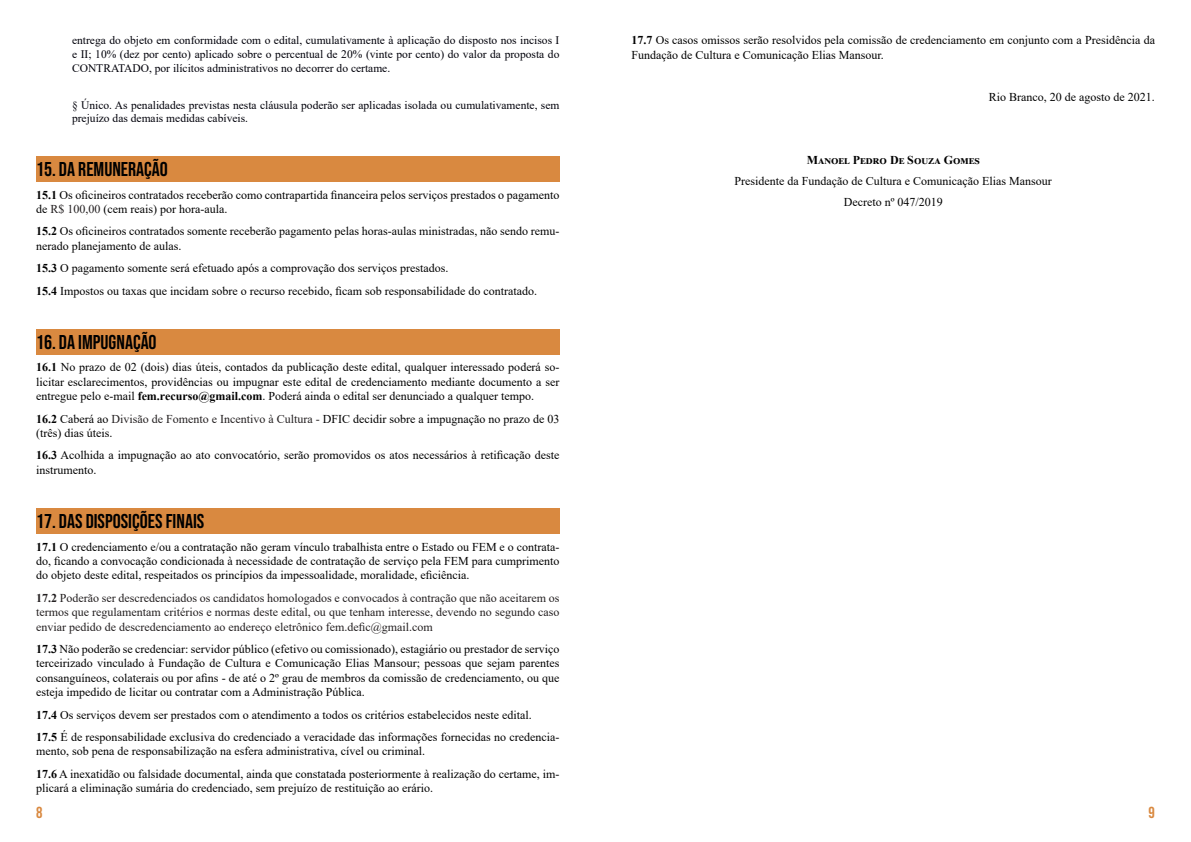
<style>
.page{position:relative;width:1191px;height:842px;background:#fff}
.page>*{position:absolute;margin:0;border:0;box-sizing:border-box;transform-origin:0 0}
.Default{font:20px "Bebas Neue";color:#000}
.t1{font:16px "Bebas Neue";color:#d98940}
.Default-2{font:12px/14.4px "Times New Roman";color:#000}
.t2{font:12px/14.4px "Times New Roman";color:#231f20;text-align:justify}
.Default-3{font:700 12px "Times New Roman";letter-spacing:.005em;color:#000}
.Parágrafo_da_Lista1{font:11.5px/13.8px "Times New Roman";color:#00000a;text-align:justify}
.s1{font-weight:700}
.s2{color:#231f20}
</style>
<div class="page">
<div style="left:36px;top:508px;width:523px;height:26px;background:#d98940"></div>
<div style="left:36px;top:329px;width:523px;height:25px;background:#d98940"></div>
<div style="left:36px;top:156px;width:523px;height:25px;background:#d98940"></div>
<p class="Parágrafo_da_Lista1" style="left:72px;top:33px;width:489px">entrega do objeto em conformidade com o edital, cumulativamente à aplicação do disposto nos incisos I e II; 10% (dez por cento) aplicado sobre o percentual de 20% (vinte por cento) do valor da proposta do CONTRATADO, por ilícitos administrativos no decorrer do certame.</p>
<p class="Parágrafo_da_Lista1" style="left:72px;top:97px;width:489px">§ Único. As penalidades previstas nesta cláusula poderão ser aplicadas isolada ou cumulativamente, sem prejuízo das demais medidas cabíveis.</p>
<p class="Default" style="left:36px;top:158px;width:133px">15. DA REMUNERAÇÃO</p>
<p class="Default-2" style="left:36px;top:187px;width:525px"><span class="s1">15.1</span> Os oficineiros contratados receberão como contrapartida financeira pelos serviços prestados o pagamento de <span class="s2">R$ 100,00</span> (cem reais) por hora-aula.</p>
<p class="Default-2" style="left:36px;top:224px;width:525px"><span class="s1">15.2</span> Os oficineiros contratados somente receberão pagamento pelas horas-aulas ministradas, não sendo remu&shy;nerado planejamento de aulas.</p>
<p class="Default-2" style="left:36px;top:261px;width:414px"><span class="s1">15.3</span> O pagamento somente será efetuado após a comprovação dos serviços prestados.</p>
<p class="Default-2" style="left:36px;top:283px;width:502px"><span class="s1">15.4</span> Impostos ou taxas que incidam sobre o recurso recebido, ficam sob responsabilidade do contratado.</p>
<p class="Default" style="left:36px;top:331px;width:122px">16. DA IMPUGNAÇÃO</p>
<p class="Default-2" style="left:36px;top:360px;width:525px;text-align:justify"><span class="s1">16.1</span> No prazo de 02 (dois) dias úteis, contados da publicação deste edital, qualquer interessado poderá so&shy;licitar esclarecimentos, providências ou impugnar este edital de credenciamento mediante documento a ser entregue pelo e-mail <span class="s1">fem.recurso@gmail.com</span>. Poderá ainda o edital ser denunciado a qualquer tempo.</p>
<p class="Default-2" style="left:36px;top:411px;width:525px"><span class="s1">16.2</span> Caberá ao <span class="s2">Divisão de Fomento e Incentivo à Cultura -</span> DFIC decidir sobre a impugnação no prazo de 03 (três) dias úteis.</p>
<p class="Default-2" style="left:36px;top:448px;width:525px"><span class="s1">16.3</span> Acolhida a impugnação ao ato convocatório, serão promovidos os atos necessários à retificação deste instrumento.</p>
<p class="Default" style="left:36px;top:510px;width:170px">17. DAS DISPOSIÇÕES FINAIS</p>
<p class="Default-2" style="left:36px;top:539px;width:525px;text-align:justify"><span class="s1">17.1</span> O credenciamento e/ou a contratação não geram vínculo trabalhista entre o Estado ou FEM e o contrata&shy;do, ficando a convocação condicionada à necessidade de contratação de serviço pela FEM para cumprimento do objeto deste edital, respeitados os princípios da impessoalidade, moralidade, eficiência.</p>
<p class="t2" style="left:36px;top:590px;width:525px"><span class="s1">17.2</span> Poderão ser descredenciados os candidatos homologados e convocados à contração que não aceitarem os termos que regulamentam critérios e normas deste edital, ou que tenham interesse, devendo no segundo caso enviar pedido de descredenciamento ao endereço eletrônico fem.defic@gmail.com</p>
<p class="Default-2" style="left:36px;top:641px;width:525px;text-align:justify"><span class="s1">17.3</span> Não poderão se credenciar: servidor público (efetivo ou comissionado), estagiário ou prestador de serviço terceirizado vinculado à Fundação de Cultura e Comunicação Elias Mansour; pessoas que sejam parentes consanguíneos, colaterais ou por afins - de até o 2º grau de membros da comissão de credenciamento, ou que esteja impedido de licitar ou contratar com a Administração Pública.</p>
<p class="Default-2" style="left:36px;top:707px;width:497px"><span class="s1">17.4</span> Os serviços devem ser prestados com o atendimento a todos os critérios estabelecidos neste edital.</p>
<p class="Default-2" style="left:36px;top:729px;width:525px"><span class="s1">17.5</span> É de responsabilidade exclusiva do credenciado a veracidade das informações fornecidas no credencia&shy;mento, sob pena de responsabilização na esfera administrativa, cível ou criminal.</p>
<p class="Default-2" style="left:36px;top:766px;width:525px"><span class="s1">17.6</span> A inexatidão ou falsidade documental, ainda que constatada posteriormente à realização do certame, im&shy;plicará a eliminação sumária do credenciado, sem prejuízo de restituição ao erário.</p>
<p class="Default-2" style="left:631px;top:33px;width:525px"><span class="s1">17.7</span> Os casos omissos serão resolvidos pela comissão de credenciamento em conjunto com a Presidência da<br>Fundação de Cultura e Comunicação Elias Mansour.</p>
<p class="Default-2" style="left:989px;top:89px;width:167px">Rio Branco, 20 de agosto de 2021.</p>
<p class="Default-3" style="left:806px;top:152px;width:174px">Manoel Pedro De Souza Gomes</p>
<p class="Default-2" style="left:734px;top:174px;width:319px">Presidente da Fundação de Cultura e Comunicação Elias Mansour</p>
<p class="Default-2" style="left:843px;top:195px;width:101px">Decreto nº 047/2019</p>
<h2 class="t1" style="left:36px;top:803px;width:8px">8</h2>
<h2 class="t1" style="left:1148px;top:803px;width:8px">9</h2>
</div>
